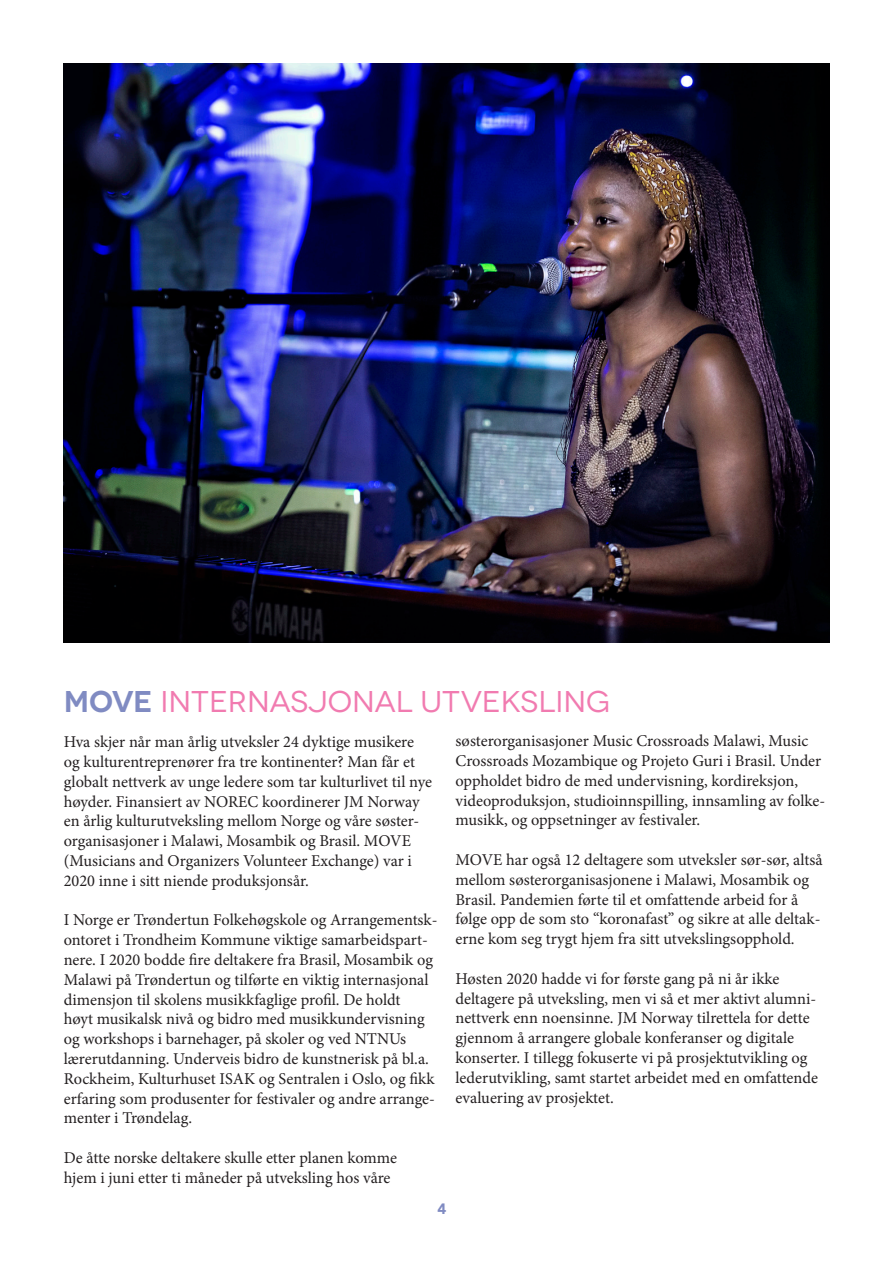
<style>
.page{position:relative;width:893px;height:1263px;background:#fff}
.page>*{position:absolute;margin:0;border:0;box-sizing:border-box;transform-origin:0 0}
.t1{font:30px "Novecentowide";color:#f17bb0}
.t2{font:16.5px/19.8px "Minion Pro";color:#231f20}
.t3{font:900 15px "Avenir";color:#808bc2}
.s1{font-weight:600;color:#808bc2}
</style>
<div class="page">
<img style="left:64px;top:64px;width:765px;height:578px">
<p class="t1" style="left:64px;top:684px;width:548px"><span class="s1">MOVE</span> INTERNASJONAL UTVEKSLING</p>
<p class="t2" style="left:64px;top:732px;width:370px">Hva skjer når man årlig utveksler 24 dyktige musikere og kulturentreprenører fra tre kontinenter? Man får et globalt nettverk av unge ledere som tar kulturlivet til nye høyder. Finansiert av NOREC koordinerer JM Norway en årlig kulturutveksling mellom Norge og våre søster&shy;organisasjoner i Malawi, Mosambik og Brasil. MOVE (Musicians and Organizers Volunteer Exchange) var i 2020 inne i sitt niende produksjonsår.</p>
<p class="t2" style="left:64px;top:910px;width:375px">I Norge er Trøndertun Folkehøgskole og Arrangementsk&shy;ontoret i Trondheim Kommune viktige samarbeidspart&shy;nere. I 2020 bodde fire deltakere fra Brasil, Mosambik og Malawi på Trøndertun og tilførte en viktig internasjonal dimensjon til skolens musikkfaglige profil. De holdt<br>høyt musikalsk nivå og bidro med musikkundervisning og workshops i barnehager, på skoler og ved NTNUs lærerutdanning. Underveis bidro de kunstnerisk på bl.a.<br>Rockheim, Kulturhuset ISAK og Sentralen i Oslo, og fikk erfaring som produsenter for festivaler og andre arrange&shy;menter i Trøndelag.</p>
<p class="t2" style="left:64px;top:1148px;width:335px">De åtte norske deltakere skulle etter planen komme hjem i juni etter ti måneder på utveksling hos våre</p>
<p class="t3" style="left:437px;top:1196px;width:10px">4</p>
<p class="t2" style="left:455px;top:731px;width:371px">søsterorganisasjoner Music Crossroads Malawi, Music Crossroads Mozambique og Projeto Guri i Brasil. Under oppholdet bidro de med undervisning, kordireksjon, videoproduksjon, studioinnspilling, innsamling av folke&shy;musikk, og oppsetninger av festivaler.</p>
<p class="t2" style="left:455px;top:850px;width:369px">MOVE har også 12 deltagere som utveksler sør-sør, altså mellom søsterorganisasjonene i Malawi, Mosambik og Brasil. Pandemien førte til et omfattende arbeid for å følge opp de som sto “koronafast” og sikre at alle deltak&shy;erne kom seg trygt hjem fra sitt utvekslingsopphold.</p>
<p class="t2" style="left:455px;top:969px;width:364px">Høsten 2020 hadde vi for første gang på ni år ikke deltagere på utveksling, men vi så et mer aktivt alumni&shy;nettverk enn noensinne. JM Norway tilrettela for dette gjennom å arrangere globale konferanser og digitale konserter. I tillegg fokuserte vi på prosjektutvikling og lederutvikling, samt startet arbeidet med en omfattende evaluering av prosjektet.</p>
</div>
